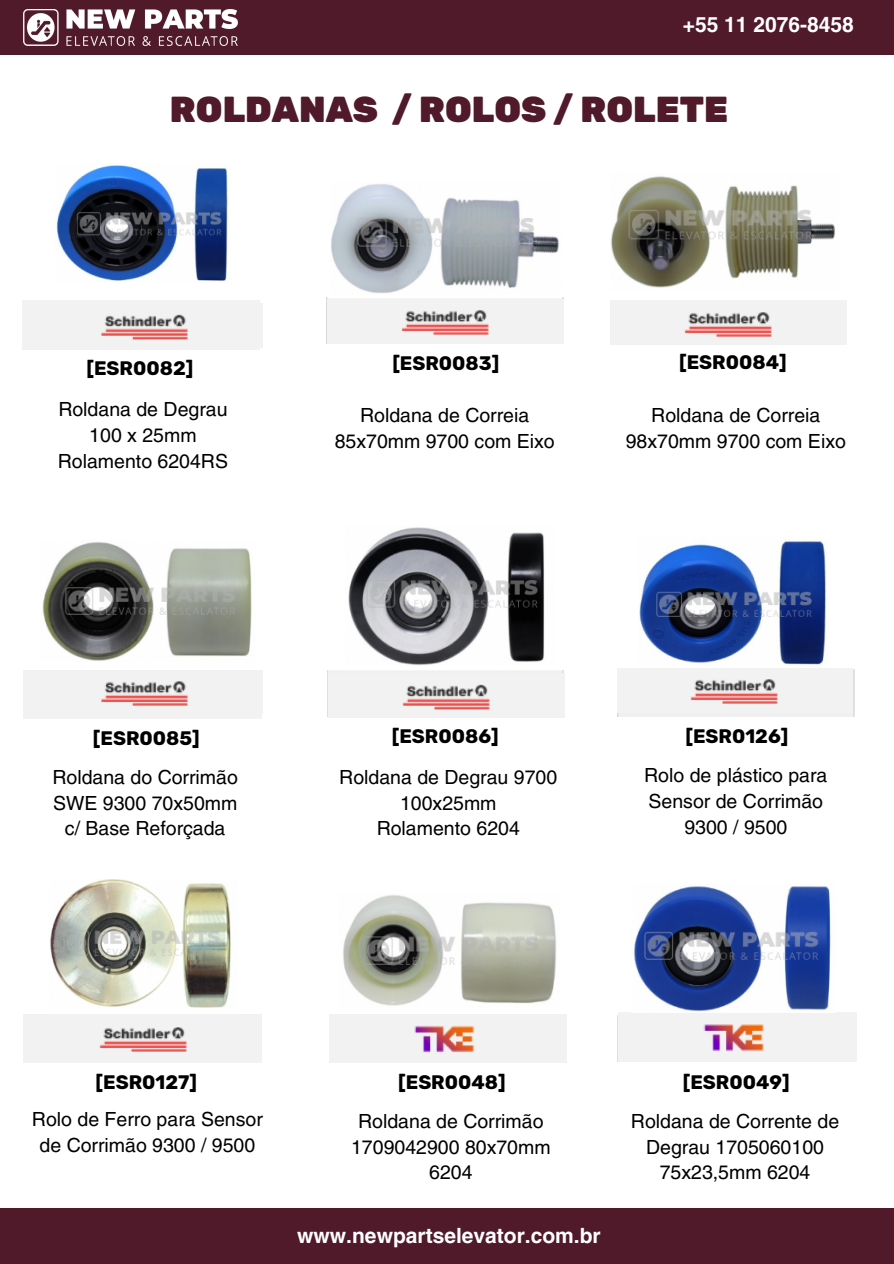
<style>
.page{position:relative;width:894px;height:1264px;background:#fff}
.page>*{position:absolute;margin:0;border:0;box-sizing:border-box;transform-origin:0 0}
.t1{font:900 36px "Rubik";color:#501a2b}
.t2{font:700 21px "Helvetica LT Pro";color:#fff}
.t3{font:19.5px/25.8px "Helvetica LT Pro";color:#000;text-align:center}
.t4{font:700 19.5px "Rubik";color:#000}
</style>
<div class="page">
<div style="left:0;top:0;width:893px;height:55px;background:#501a2b"></div>
<img style="left:23px;top:10px;width:214px;height:36px">
<div style="left:0;top:1207px;width:893px;height:56px;background:#501a2b"></div>
<img style="left:27px;top:670px;width:236px;height:44px">
<img style="left:42px;top:542px;width:210px;height:119px">
<img style="left:26px;top:1016px;width:236px;height:44px">
<img style="left:50px;top:879px;width:181px;height:129px">
<img style="left:617px;top:670px;width:237px;height:46px">
<img style="left:617px;top:668px;width:235px;height:44px">
<img style="left:639px;top:541px;width:187px;height:124px">
<img style="left:327px;top:670px;width:236px;height:46px">
<img style="left:328px;top:673px;width:236px;height:44px">
<img style="left:348px;top:527px;width:197px;height:138px">
<img style="left:329px;top:1014px;width:237px;height:48px">
<img style="left:343px;top:895px;width:213px;height:111px">
<img style="left:27px;top:304px;width:236px;height:44px">
<img style="left:56px;top:165px;width:172px;height:116px">
<img style="left:610px;top:301px;width:236px;height:44px">
<img style="left:611px;top:176px;width:224px;height:112px">
<img style="left:327px;top:297px;width:236px;height:46px">
<img style="left:328px;top:299px;width:235px;height:44px">
<img style="left:331px;top:184px;width:228px;height:109px">
<img style="left:618px;top:1012px;width:238px;height:49px">
<img style="left:633px;top:886px;width:198px;height:126px">
<h1 class="t2" style="left:682px;top:17px;width:172px">+55 11 2076-8458</h1>
<p class="t1" style="left:170px;top:89px;width:559px">ROLDANAS / ROLOS / ROLETE</p>
<p class="t4" style="left:86px;top:357px;width:108px">[ESR0082]</p>
<p class="t3" style="left:58px;top:398px;width:171px">Roldana de Degrau</p>
<h2 class="t3" style="left:89px;top:424px;width:109px">100 x 25mm</h2>
<p class="t3" style="left:58px;top:449px;width:172px">Rolamento 6204RS</p>
<h2 class="t4" style="left:392px;top:352px;width:108px">[ESR0083]</h2>
<p class="t3" style="left:360px;top:404px;width:171px">Roldana de Correia</p>
<p class="t3" style="left:334px;top:430px;width:221px">85x70mm 9700 com Eixo</p>
<p class="t4" style="left:679px;top:350px;width:109px">[ESR0084]</p>
<p class="t3" style="left:651px;top:404px;width:171px">Roldana de Correia</p>
<h2 class="t3" style="left:625px;top:430px;width:221px">98x70mm 9700 com Eixo</h2>
<h2 class="t4" style="left:93px;top:726px;width:108px">[ESR0085]</h2>
<p class="t3" style="left:52px;top:765px;width:187px">Roldana do Corrimão</p>
<p class="t3" style="left:53px;top:791px;width:186px">SWE 9300 70x50mm</p>
<p class="t3" style="left:65px;top:817px;width:162px">c/ Base Reforçada</p>
<h2 class="t4" style="left:392px;top:724px;width:108px">[ESR0086]</h2>
<p class="t3" style="left:339px;top:765px;width:219px">Roldana de Degrau 9700<br>100x25mm</p>
<p class="t3" style="left:376px;top:817px;width:145px">Rolamento 6204</p>
<h2 class="t4" style="left:685px;top:724px;width:104px">[ESR0126]</h2>
<p class="t3" style="left:644px;top:764px;width:185px;text-align:left">Rolo de plástico para<br>Sensor de Corrimão</p>
<p class="t3" style="left:684px;top:815px;width:104px">9300 / 9500</p>
<h2 class="t4" style="left:96px;top:1070px;width:103px">[ESR0127]</h2>
<p class="t3" style="left:32px;top:1108px;width:232px">Rolo de Ferro para Sensor de Corrimão 9300 / 9500</p>
<p class="t4" style="left:398px;top:1070px;width:109px">[ESR0048]</p>
<p class="t3" style="left:351px;top:1109px;width:201px">Roldana de Corrimão<br>1709042900 80x70mm<br>6204</p>
<h3 class="t2" style="left:297px;top:1227px;width:305px">www.newpartselevator.com.br</h3>
<p class="t4" style="left:682px;top:1070px;width:108px">[ESR0049]</p>
<h3 class="t3" style="left:630px;top:1109px;width:210px">Roldana de Corrente de<br>Degrau 1705060100<br>75x23,5mm 6204</h3>
</div>
